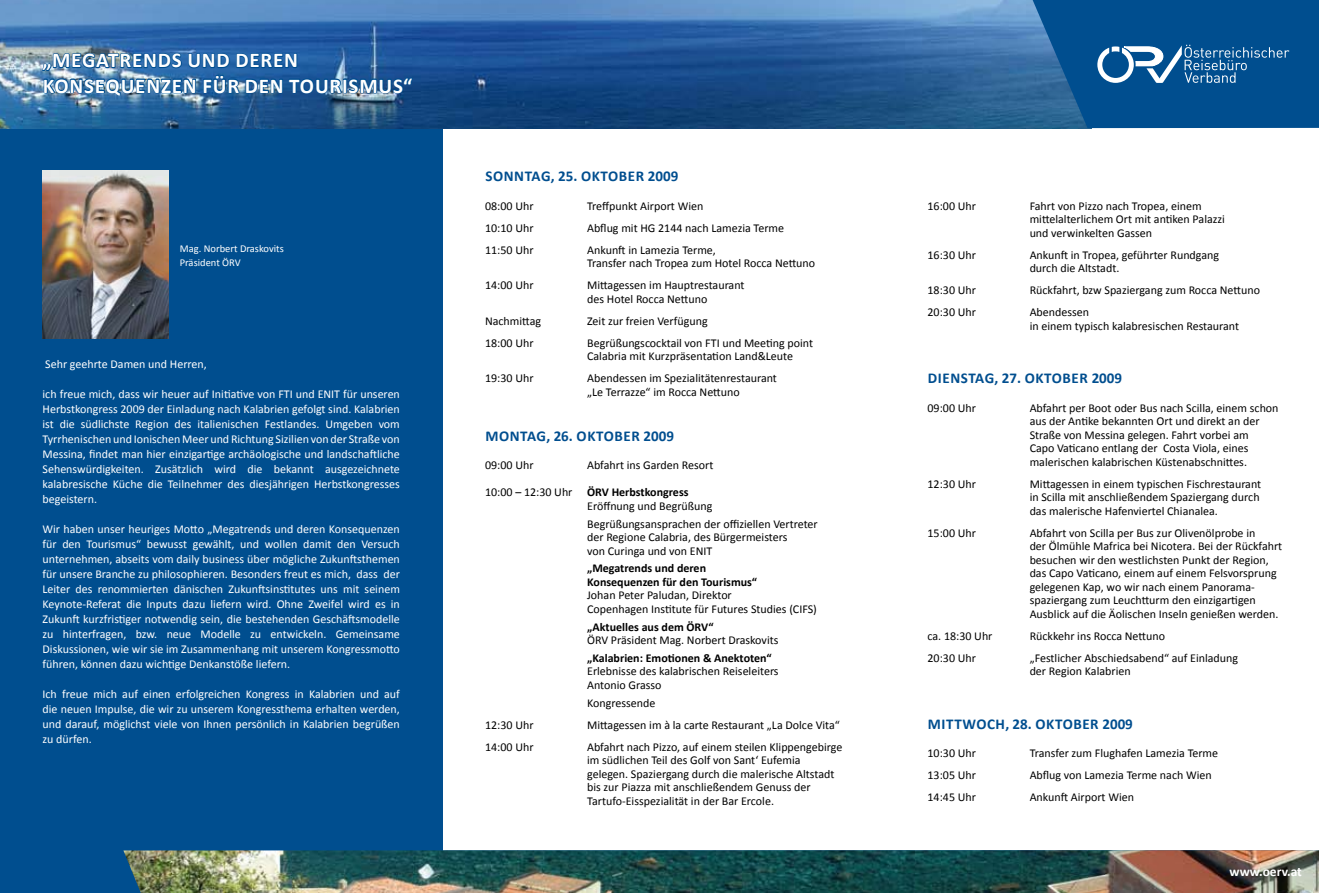
<style>
.page{position:relative;width:1319px;height:893px;background:#fff}
.page>*{position:absolute;margin:0;border:0;box-sizing:border-box;transform-origin:0 0}
.t1{font:700 21px/25.2px "Calibri";letter-spacing:.04em;color:#fff}
.t2{font:700 15px "Calibri";letter-spacing:.035em;color:#004e8f}
.t3{font:700 15px "Calibri";letter-spacing:.01em;color:#004e8f}
.t4{font:700 13.5px "Calibri";letter-spacing:.005em;color:#fff}
.t5{font:12px/13.5px "Calibri";color:#000}
.t6{font:12px/15px "Calibri";color:#fff;text-align:justify}
.t7{font:700 12px/13.5px "Calibri";color:#000}
.t8{font:10.5px/13.5px "Calibri";color:#fff}
.s1{font-weight:700}
</style>
<div class="page">
<div style="left:0;top:106px;width:442px;height:787px;background:#004e8f"></div>
<img style="left:0;top:0;width:1032px;height:128px">
<svg style="left:1032px;top:0;width:286px;height:128px"></svg>
<img style="left:41px;top:46px;width:373px;height:51px">
<img style="left:43px;top:170px;width:126px;height:168px">
<img style="left:123px;top:850px;width:1195px;height:43px">
<h1 class="t1" style="left:43px;top:47px;width:371px">„Megatrends und deren<br>Konsequenzen für den Tourismus“</h1>
<p class="t8" style="left:180px;top:242px;width:105px">Mag. Norbert Draskovits<br>Präsident ÖRV</p>
<p class="t6" style="left:45px;top:356px;width:163px">Sehr geehrte Damen und Herren,</p>
<p class="t6" style="left:43px;top:386px;width:359px">ich freue mich, dass wir heuer auf Initiative von FTI und ENIT für unseren Herbstkongress 2009 der Einladung nach Kalabrien gefolgt sind. Kalabrien ist die südlichste Region des italienischen Festlandes. Umgeben vom Tyrrhenischen und Ionischen Meer und Richtung Sizilien von der Straße von Messina, findet man hier einzigartige archäologische und landschaftliche Sehenswürdigkeiten. Zusätzlich wird die bekannt ausgezeichnete kalabresische Küche die Teilnehmer des diesjährigen Herbstkongresses begeistern.</p>
<p class="t6" style="left:43px;top:521px;width:359px">Wir haben unser heuriges Motto „Megatrends und deren Konsequenzen für den Tourismus“ bewusst gewählt, und wollen damit den Versuch unternehmen, abseits vom daily business über mögliche Zukunftsthemen für unsere Branche zu philosophieren. Besonders freut es mich, dass der Leiter des renommierten dänischen Zukunftsinstitutes uns mit seinem Keynote-Referat die Inputs dazu liefern wird. Ohne Zweifel wird es in Zukunft kurzfristiger notwendig sein, die bestehenden Geschäftsmodelle zu hinterfragen, bzw. neue Modelle zu entwickeln. Gemeinsame Diskussionen, wie wir sie im Zusammenhang mit unserem Kongressmotto führen, können dazu wichtige Denkanstöße liefern.</p>
<p class="t6" style="left:43px;top:686px;width:359px">Ich freue mich auf einen erfolgreichen Kongress in Kalabrien und auf die neuen Impulse, die wir zu unserem Kongressthema erhalten werden, und darauf, möglichst viele von Ihnen persönlich in Kalabrien begrüßen zu dürfen.</p>
<p class="t2" style="left:485px;top:167px;width:194px">Sonntag, 25. Oktober 2009</p>
<p class="t5" style="left:485px;top:199px;width:50px">08:00 Uhr</p>
<p class="t5" style="left:587px;top:199px;width:118px">Treffpunkt Airport Wien</p>
<p class="t5" style="left:485px;top:221px;width:50px">10:10 Uhr</p>
<p class="t5" style="left:587px;top:221px;width:198px">Abflug mit HG 2144 nach Lamezia Terme</p>
<p class="t5" style="left:485px;top:243px;width:50px">11:50 Uhr</p>
<p class="t5" style="left:587px;top:243px;width:229px">Ankunft in Lamezia Terme,<br>Transfer nach Tropea zum Hotel Rocca Nettuno</p>
<p class="t5" style="left:485px;top:278px;width:50px">14:00 Uhr</p>
<p class="t5" style="left:587px;top:278px;width:159px">Mittagessen im Hauptrestaurant des Hotel Rocca Nettuno</p>
<p class="t5" style="left:485px;top:314px;width:58px">Nachmittag</p>
<p class="t5" style="left:587px;top:314px;width:122px">Zeit zur freien Verfügung</p>
<p class="t5" style="left:485px;top:336px;width:50px">18:00 Uhr</p>
<p class="t5" style="left:587px;top:336px;width:227px">Begrüßungscocktail von FTI und Meeting point<br>Calabria mit Kurzpräsentation Land&amp;Leute</p>
<p class="t5" style="left:485px;top:371px;width:50px">19:30 Uhr</p>
<p class="t5" style="left:587px;top:371px;width:191px">Abendessen im Spezialitätenrestaurant „Le Terrazze“ im Rocca Nettuno</p>
<p class="t3" style="left:485px;top:427px;width:190px">Mon tag, 26. oktober 2009</p>
<p class="t5" style="left:485px;top:458px;width:50px">09:00 U hr</p>
<p class="t5" style="left:587px;top:458px;width:128px">Abfahrt ins Garden Resort</p>
<p class="t5" style="left:587px;top:485px;width:127px;text-indent:-102px">10:00 – 12:30 Uhr <span class="s1">ÖRV Herbstkongress<br></span>Eröffnung und Begrüßung</p>
<p class="t5" style="left:587px;top:516px;width:232px">Begrüßungsansprachen der offiziellen Vertreter der Regione Calabria, des Bürgermeisters<br>von Curinga und von ENIT</p>
<p class="t7" style="left:587px;top:561px;width:171px">„Megatrends und deren<br>Konsequenzen für den Tourismus“</p>
<p class="t5" style="left:587px;top:588px;width:231px">Johan Peter Paludan, Direktor<br>Copenhagen Institute für Futures Studies (CIFS)</p>
<p class="t7" style="left:587px;top:619px;width:128px">„Aktuelles aus dem ÖRV“</p>
<p class="t5" style="left:587px;top:633px;width:193px">ÖRV Präsident Mag. Norbert Draskovits</p>
<p class="t7" style="left:587px;top:651px;width:186px">„Kalabrien: Emotionen &amp; Anektoten“</p>
<p class="t5" style="left:587px;top:664px;width:193px">Erlebnisse des kalabrischen Reiseleiters<br>Antonio Grasso</p>
<p class="t5" style="left:587px;top:695px;width:70px">Kongressende</p>
<p class="t5" style="left:485px;top:717px;width:50px">12:30 Uhr</p>
<p class="t5" style="left:587px;top:717px;width:254px">Mittagessen im à la carte Restaurant „La Dolce Vita“</p>
<p class="t5" style="left:485px;top:739px;width:50px">14:00 Uhr</p>
<p class="t5" style="left:587px;top:739px;width:257px">Abfahrt nach Pizzo, auf einem steilen Klippengebirge im südlichen Teil des Golf von Sant‘ Eufemia gelegen. Spaziergang durch die malerische Altstadt bis zur Piazza mit anschließendem Genuss der Tartufo-Eisspezialität in der Bar Ercole.</p>
<p class="t5" style="left:927px;top:198px;width:50px">16:00 Uhr</p>
<p class="t5" style="left:1029px;top:198px;width:197px">Fahrt von Pizzo nach Tropea, einem mittelalterlichem Ort mit antiken Palazzi und verwinkelten Gassen</p>
<p class="t5" style="left:927px;top:247px;width:50px">16:30 Uhr</p>
<p class="t5" style="left:1029px;top:247px;width:191px">Ankunft in Tropea, geführter Rundgang durch die Altstadt.</p>
<p class="t5" style="left:927px;top:283px;width:50px">18:30 Uhr</p>
<p class="t5" style="left:1029px;top:283px;width:232px">Rückfahrt, bzw Spaziergang zum Rocca Nettuno</p>
<p class="t5" style="left:927px;top:305px;width:50px">20:30 U hr</p>
<p class="t5" style="left:1029px;top:305px;width:211px">Abendessen<br>in einem typisch kalabresischen Restaurant</p>
<p class="t2" style="left:927px;top:369px;width:196px">Dienstag, 27. oktober 2009</p>
<p class="t5" style="left:927px;top:400px;width:50px">09:00 Uhr</p>
<p class="t5" style="left:1029px;top:400px;width:250px">Abfahrt per Boot oder Bus nach Scilla, einem schon aus der Antike bekannten Ort und direkt an der Straße von Messina gelegen. Fahrt vorbei am<br>Capo Vaticano entlang der Costa Viola, eines malerischen kalabrischen Küstenabschnittes.</p>
<p class="t5" style="left:927px;top:476px;width:50px">12:30 Uhr</p>
<p class="t5" style="left:1029px;top:476px;width:233px">Mittagessen in einem typischen Fischrestaurant in Scilla mit anschließendem Spaziergang durch das malerische Hafenviertel Chianalea.</p>
<p class="t5" style="left:927px;top:525px;width:50px">15:00 Uhr</p>
<p class="t5" style="left:1029px;top:525px;width:254px">Abfahrt von Scilla per Bus zur Olivenölprobe in<br>der Ölmühle Mafrica bei Nicotera. Bei der Rückfahrt besuchen wir den westlichsten Punkt der Region, das Capo Vaticano, einem auf einem Felsvorsprung gelegenen Kap, wo wir nach einem Panorama&shy;spaziergang zum Leuchtturm den einzigartigen Ausblick auf die Äolischen Inseln genießen werden.</p>
<p class="t5" style="left:927px;top:628px;width:66px">ca. 18:30 Uhr</p>
<p class="t5" style="left:1029px;top:628px;width:137px">Rückkehr ins Rocca Nettuno</p>
<p class="t5" style="left:927px;top:650px;width:50px">20:30 Uhr</p>
<p class="t5" style="left:1029px;top:650px;width:210px">„Festlicher Abschiedsabend“ auf Einladung der Region Kalabrien</p>
<p class="t2" style="left:927px;top:714px;width:206px">Mittwoch, 28. oktober 2009</p>
<p class="t5" style="left:927px;top:746px;width:50px">10:30 Uhr</p>
<p class="t5" style="left:1029px;top:746px;width:190px">Transfer zum Flughafen Lamezia Terme</p>
<p class="t5" style="left:927px;top:768px;width:50px">13:05 Uhr</p>
<p class="t5" style="left:1029px;top:768px;width:184px">Abflug von Lamezia Terme nach Wien</p>
<p class="t5" style="left:927px;top:790px;width:50px">14:45 Uhr</p>
<p class="t5" style="left:1029px;top:790px;width:106px">Ankunft Airport Wien</p>
<p class="t4" style="left:1216px;top:863px;width:74px">www.oerv.at</p>
<p class="t4" style="left:1229px;top:863px;width:74px">www.oerv.at</p>
</div>
